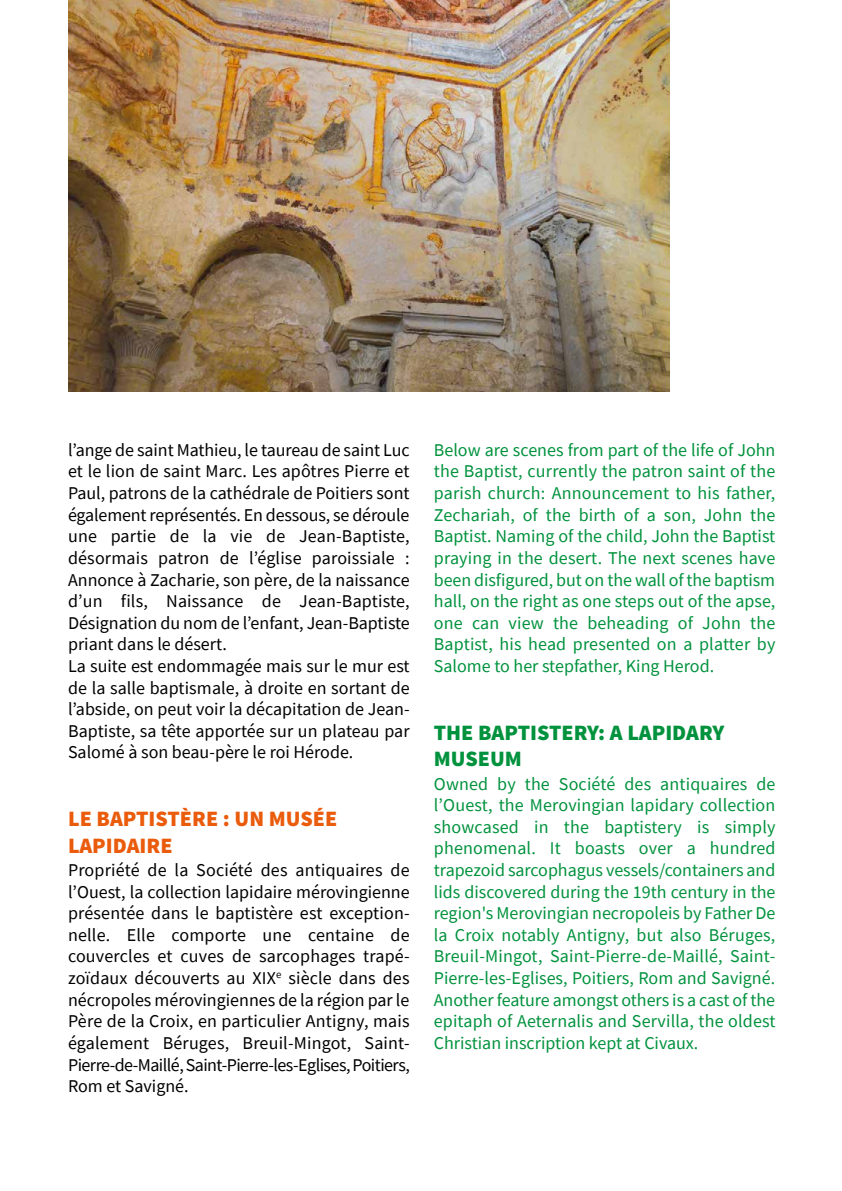
<style>
.page{position:relative;width:842px;height:1191px;background:#fff}
.page>*{position:absolute;margin:0;border:0;box-sizing:border-box;transform-origin:0 0}
.t1{font:900 22px/26.4px "Source Sans Pro";color:#ea5b0b}
.t2{font:900 22px/26.4px "Source Sans Pro";color:#00923d}
.t3{font:18px/21.6px "Source Sans Pro";color:#000}
.t4{font:18px/21.6px "Source Sans Pro";color:#00923d;text-align:justify}
</style>
<div class="page">
<img style="left:68px;top:0;width:601px;height:391px">
<p class="t3" style="left:68px;top:439px;width:343px">l’ange de saint Mathieu, le taureau de saint Luc et le lion de saint Marc. Les apôtres Pierre et Paul, patrons de la cathédrale de Poitiers sont également représentés. En dessous, se déroule une partie de la vie de Jean-Baptiste, désormais patron de l’église paroissiale :<br>Annonce à Zacharie, son père, de la naissance d’un fils, Naissance de Jean-Baptiste, Désignation du nom de l’enfant, Jean-Baptiste priant dans le désert.<br>La suite est endommagée mais sur le mur est de la salle baptismale, à droite en sortant de l’abside, on peut voir la décapitation de Jean-Baptiste, sa tête apportée sur un plateau par Salomé à son beau-père le roi Hérode.</p>
<p class="t1" style="left:68px;top:806px;width:271px">LE BAPTISTÈRE : UN MUSÉE<br>LAPIDAIRE</p>
<p class="t3" style="left:68px;top:859px;width:343px;text-align:justify">Propriété de la Société des antiquaires de l’Ouest, la collection lapidaire mérovingienne présentée dans le baptistère est exception&shy;nelle. Elle comporte une centaine de couvercles et cuves de sarcophages trapé&shy;zoïdaux découverts au XIX<sup>e</sup> siècle dans des nécropoles mérovingiennes de la région par le Père de la Croix, en particulier Antigny, mais également Béruges, Breuil-Mingot, Saint-Pierre-de-Maillé, Saint-Pierre-les-Eglises, Poitiers, Rom et Savigné.</p>
<p class="t4" style="left:434px;top:439px;width:343px">Below are scenes from part of the life of John the Baptist, currently the patron saint of the parish church: Announcement to his father, Zechariah, of the birth of a son, John the Baptist. Naming of the child, John the Baptist praying in the desert. The next scenes have been disfigured, but on the wall of the baptism hall, on the right as one steps out of the apse, one can view the beheading of John the Baptist, his head presented on a platter by Salome to her stepfather, King Herod.</p>
<p class="t2" style="left:434px;top:720px;width:292px">THE BAPTISTERY: A LAPIDARY<br>MUSEUM</p>
<p class="t4" style="left:434px;top:772px;width:343px">Owned by the Société des antiquaires de l’Ouest, the Merovingian lapidary collection showcased in the baptistery is simply phenomenal. It boasts over a hundred trapezoid sarcophagus vessels/containers and lids discovered during the 19th century in the region's Merovingian necropoleis by Father De la Croix notably Antigny, but also Béruges, Breuil-Mingot, Saint-Pierre-de-Maillé, Saint-Pierre-les-Eglises, Poitiers, Rom and Savigné.<br>Another feature amongst others is a cast of the epitaph of Aeternalis and Servilla, the oldest Christian inscription kept at Civaux.</p>
</div>
